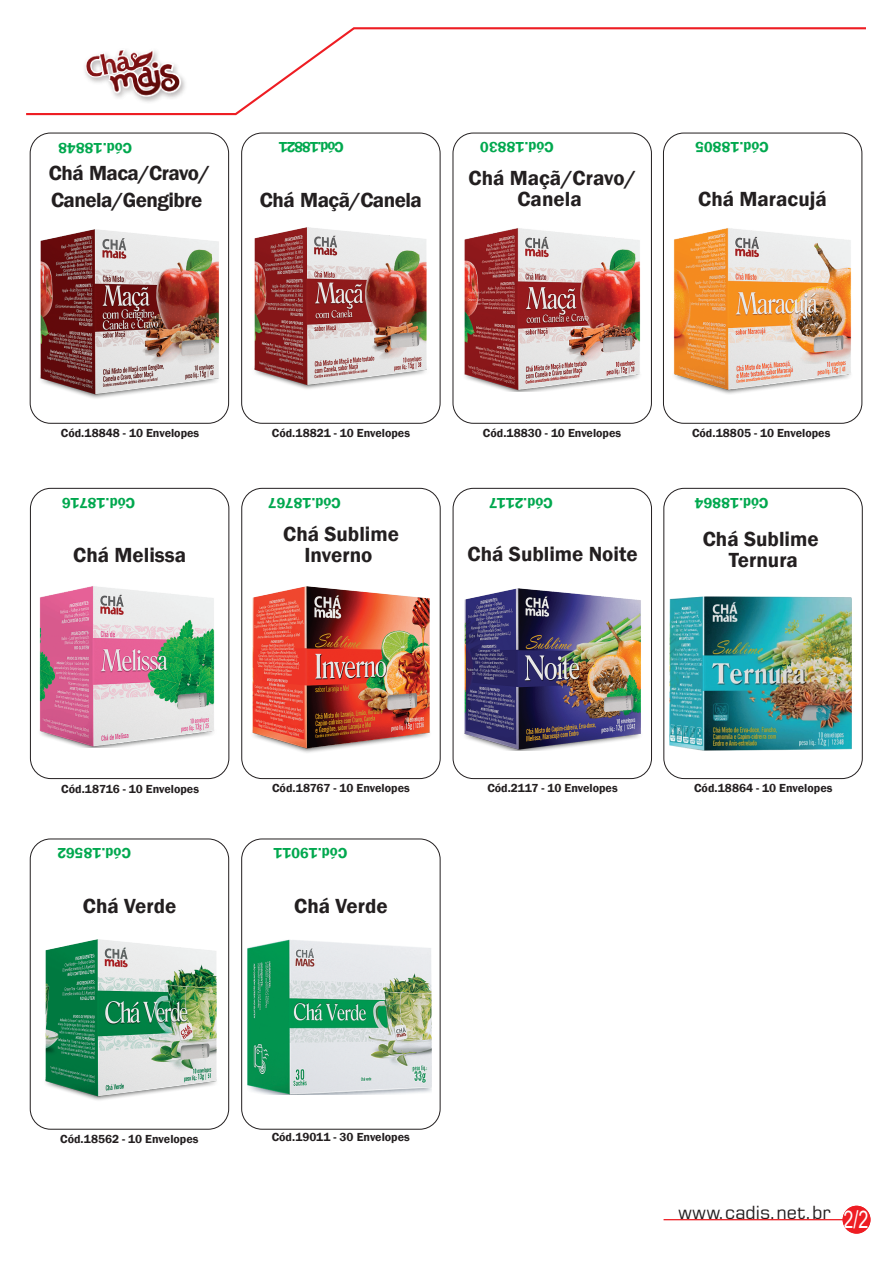
<style>
.page{position:relative;width:893px;height:1263px;background:#fff}
.page>*{position:absolute;margin:0;border:0;box-sizing:border-box;transform-origin:0 0}
.t1{font:600 21px/21px "Franklin Gothic";color:#231f20;text-align:center}
.t2{font:600 21px/27px "Franklin Gothic";letter-spacing:-.025em;color:#231f20}
.t3{font:18px "Square 721 BT";color:#231f20}
.t4{font:600 15px "Franklin Gothic";color:#00a84e}
.t5{font:600 15px "Franklin Gothic";letter-spacing:-.075em;color:#00a84e}
.t6{font:600 12px "Franklin Gothic";color:#231f20}
.s1{font-family:"Arial";font-size:24.3px;color:#fff}
</style>
<div class="page">
<hr style="left:664px;top:1219px;width:198px;height:1px;background:#ee1d23">
<div style="left:843px;top:1206px;width:27px;height:27px;background:#ee1d23;border-radius:14px"></div>
<svg style="left:26px;top:27px;width:840px;height:89px"></svg>
<div style="left:30px;top:133px;width:199px;height:291px;border:1px solid #231f20;border-radius:20px"></div>
<img style="left:83px;top:47px;width:105px;height:57px">
<img style="left:40px;top:230px;width:179px;height:169px">
<div style="left:30px;top:838px;width:199px;height:291px;border:1px solid #231f20;border-radius:20px"></div>
<div style="left:241px;top:133px;width:199px;height:291px;border:1px solid #231f20;border-radius:20px"></div>
<div style="left:241px;top:838px;width:199px;height:291px;border:1px solid #231f20;border-radius:20px"></div>
<div style="left:453px;top:133px;width:199px;height:291px;border:1px solid #231f20;border-radius:20px"></div>
<div style="left:241px;top:488px;width:200px;height:291px;border:1px solid #231f20;border-radius:20px"></div>
<div style="left:663px;top:133px;width:199px;height:291px;border:1px solid #231f20;border-radius:20px"></div>
<div style="left:453px;top:488px;width:199px;height:291px;border:1px solid #231f20;border-radius:20px"></div>
<div style="left:30px;top:488px;width:199px;height:291px;border:1px solid #231f20;border-radius:20px"></div>
<img style="left:254px;top:228px;width:173px;height:161px">
<img style="left:464px;top:228px;width:177px;height:163px">
<img style="left:673px;top:228px;width:179px;height:166px">
<img style="left:39px;top:586px;width:176px;height:161px">
<img style="left:252px;top:586px;width:178px;height:167px">
<img style="left:464px;top:588px;width:177px;height:163px">
<img style="left:45px;top:939px;width:172px;height:161px">
<img style="left:247px;top:939px;width:184px;height:155px">
<div style="left:663px;top:488px;width:200px;height:291px;border:1px solid #231f20;border-radius:20px"></div>
<img style="left:669px;top:596px;width:182px;height:155px">
<p class="t4" style="left:132px;top:157px;width:75px;rotate:-180deg">Cód.18848</p>
<h1 class="t2" style="left:49px;top:160px;width:163px">Chá Maca/Cravo/<br>Canela/Gengibre</h1>
<p class="t5" style="left:344px;top:157px;width:66px;rotate:-180deg">Cód.18821</p>
<h1 class="t2" style="left:260px;top:186px;width:163px">Chá Maçã/Canela</h1>
<p class="t4" style="left:554px;top:157px;width:75px;rotate:-180deg">Cód.18830</p>
<h1 class="t1" style="left:469px;top:168px;width:169px">Chá Maçã/Cravo/<br>Canela</h1>
<p class="t4" style="left:769px;top:157px;width:75px;rotate:-180deg">Cód.18805</p>
<h1 class="t1" style="left:698px;top:189px;width:130px">Chá Maracujá</h1>
<p class="t6" style="left:61px;top:425px;width:140px">Cód.18848 - 10 Envelopes</p>
<p class="t6" style="left:272px;top:426px;width:140px">Cód.18821 - 10 Envelopes</p>
<p class="t6" style="left:483px;top:426px;width:140px">Cód.18830 - 10 Envelopes</p>
<p class="t6" style="left:692px;top:426px;width:140px">Cód.18805 - 10 Envelopes</p>
<p class="t4" style="left:135px;top:512px;width:75px;rotate:-180deg">Cód.18716</p>
<p class="t4" style="left:341px;top:512px;width:74px;rotate:-180deg">Cód.18767</p>
<p class="t4" style="left:553px;top:512px;width:65px;rotate:-180deg">Cód.2117</p>
<p class="t4" style="left:769px;top:512px;width:75px;rotate:-180deg">Cód.18864</p>
<h1 class="t1" style="left:73px;top:545px;width:114px">Chá Melissa</h1>
<h1 class="t1" style="left:283px;top:524px;width:117px">Chá Sublime<br>Inverno</h1>
<h1 class="t1" style="left:468px;top:544px;width:172px">Chá Sublime Noite</h1>
<h1 class="t1" style="left:703px;top:529px;width:117px">Chá Sublime<br>Ternura</h1>
<p class="t6" style="left:61px;top:781px;width:139px">Cód.18716 - 10 Envelopes</p>
<p class="t4" style="left:131px;top:863px;width:75px;rotate:-180deg">Cód.18562</p>
<p class="t6" style="left:272px;top:781px;width:139px">Cód.18767 - 10 Envelopes</p>
<p class="t4" style="left:347px;top:863px;width:75px;rotate:-180deg">Cód.19011</p>
<h1 class="t1" style="left:83px;top:895px;width:95px">Chá Verde</h1>
<h1 class="t1" style="left:294px;top:895px;width:95px">Chá Verde</h1>
<p class="t6" style="left:487px;top:781px;width:132px">Cód.2117 - 10 Envelopes</p>
<p class="t6" style="left:694px;top:781px;width:140px">Cód.18864 - 10 Envelopes</p>
<p class="t6" style="left:60px;top:1131px;width:140px">Cód.18562 - 10 Envelopes</p>
<p class="t6" style="left:272px;top:1130px;width:140px">Cód.19011 - 30 Envelopes</p>
<h2 class="t3" style="left:678px;top:1201px;width:192px">www.cadis.net.br <span class="s1">2/2</span></h2>
</div>
